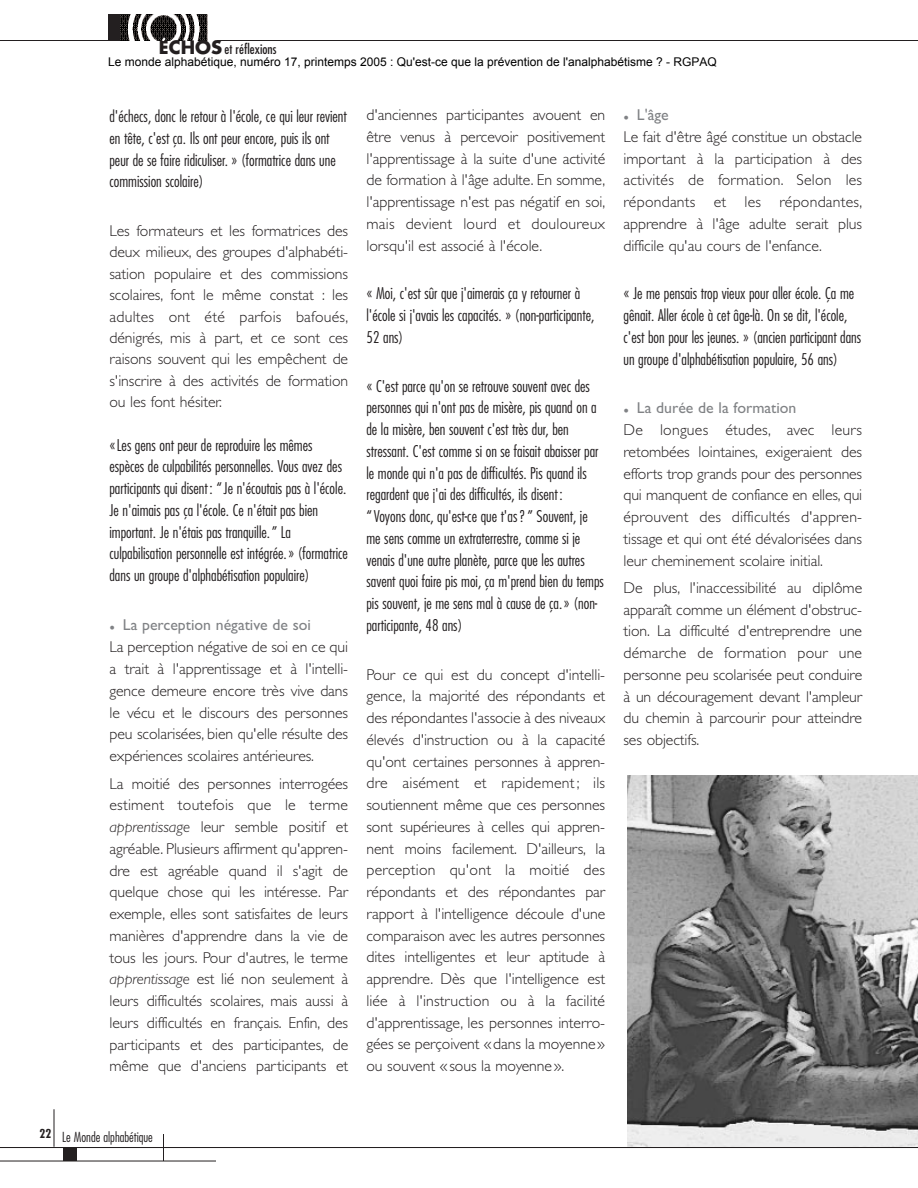
<style>
.page{position:relative;width:918px;height:1188px;background:#fff}
.page>*{position:absolute;margin:0;border:0;box-sizing:border-box;transform-origin:0 0}
.t1{font:300 15.75px/21.8px "Gill Sans";letter-spacing:-.005em;color:#231f20;text-align:justify}
.t2{font:300 condensed 15.75px/21.8px "Futura";color:#231f20}
.t3{font:15.75px "Gill Sans";color:#808285}
.t4{font:300 condensed 13.5px "Futura";color:#231f20}
.t5{font:condensed 13.5px "Futura";color:#231f20}
.t6{font:12px "Arial";color:#000}
.s1{font-weight:700;font-stretch:normal;font-size:18px}
.s2{font-style:italic}
</style>
<div class="page">
<img style="left:627px;top:776px;width:291px;height:371px">
<hr style="left:0;top:1161px;width:216px;height:1px;background:#231f20">
<hr style="left:54px;top:1109px;width:1px;height:38px;background:#231f20">
<svg style="left:163px;top:1134px;width:1px;height:27px"></svg>
<div style="left:63px;top:1148px;width:13px;height:13px;background:#231f20"></div>
<hr style="left:0;top:1147px;width:918px;height:1px;background:#231f20">
<hr style="left:0;top:40px;width:918px;height:1px;background:#231f20">
<div style="left:108px;top:14px;width:109px;height:27px;background:#231f20"></div>
<img style="left:120px;top:14px;width:97px;height:27px">
<svg style="left:162px;top:37px;width:4px;height:4px"></svg>
<p class="t5" style="left:159px;top:43px;width:119px"><span class="s1">ÉCHOS</span> et réflexions</p>
<p class="t6" style="left:108px;top:54px;width:610px">Le monde alphabétique, numéro 17, printemps 2005 : Qu'est-ce que la prévention de l'analphabétisme ? - RGPAQ</p>
<p class="t2" style="left:110px;top:106px;width:239px">d'échecs, donc le retour à l'école, ce qui leur revient en tête, c'est ça. Ils ont peur encore, puis ils ont peur de se faire ridiculiser. » (formatrice dans une commission scolaire)</p>
<p class="t1" style="left:110px;top:221px;width:240px">Les formateurs et les formatrices des deux milieux, des groupes d'alphabéti&shy;sation populaire et des commissions scolaires, font le même constat : les adultes ont été parfois bafoués, dénigrés, mis à part, et ce sont ces raisons souvent qui les empêchent de s'inscrire à des activités de formation ou les font hésiter.</p>
<p class="t2" style="left:110px;top:435px;width:240px">«Les gens ont peur de reproduire les mêmes espèces de culpabilités personnelles. Vous avez des participants qui disent: “Je n'écoutais pas à l'école.<br>Je n'aimais pas ça l'école. Ce n'était pas bien important. Je n'étais pas tranquille.” La culpabilisation personnelle est intégrée.» (formatrice dans un groupe d'alphabétisation populaire)</p>
<p class="t3" style="left:110px;top:619px;width:203px">• La perception négative de soi</p>
<p class="t1" style="left:110px;top:637px;width:240px">La perception négative de soi en ce qui a trait à l'apprentissage et à l'intelli&shy;gence demeure encore très vive dans le vécu et le discours des personnes peu scolarisées, bien qu'elle résulte des expériences scolaires antérieures.</p>
<p class="t1" style="left:109px;top:774px;width:240px">La moitié des personnes interrogées estiment toutefois que le terme <span class="s2">apprentissage</span> leur semble positif et agréable. Plusieurs affirment qu'appren&shy;dre est agréable quand il s'agit de quelque chose qui les intéresse. Par exemple, elles sont satisfaites de leurs manières d'apprendre dans la vie de tous les jours. Pour d'autres, le terme <span class="s2">apprentissage</span> est lié non seulement à leurs difficultés scolaires, mais aussi à leurs difficultés en français. Enfin, des participants et des participantes, de même que d'anciens participants et</p>
<p class="t1" style="left:367px;top:106px;width:240px">d'anciennes participantes avouent en être venus à percevoir positivement l'apprentissage à la suite d'une activité de formation à l'âge adulte. En somme, l'apprentissage n'est pas négatif en soi, mais devient lourd et douloureux lorsqu'il est associé à l'école.</p>
<p class="t2" style="left:366px;top:284px;width:229px">« Moi, c'est sûr que j'aimerais ça y retourner à l'école si j'avais les capacités. » (non-participante,<br>52 ans)</p>
<p class="t2" style="left:366px;top:376px;width:239px">« C'est parce qu'on se retrouve souvent avec des personnes qui n'ont pas de misère, pis quand on a de la misère, ben souvent c'est très dur, ben stressant. C'est comme si on se faisait abaisser par le monde qui n'a pas de difficultés. Pis quand ils regardent que j'ai des difficultés, ils disent: “Voyons donc, qu'est-ce que t'as?” Souvent, je me sens comme un extraterrestre, comme si je venais d'une autre planète, parce que les autres savent quoi faire pis moi, ça m'prend bien du temps pis souvent, je me sens mal à cause de ça.» (non&shy;participante, 48 ans)</p>
<p class="t1" style="left:366px;top:665px;width:240px">Pour ce qui est du concept d'intelli&shy;gence, la majorité des répondants et des répondantes l'associe à des niveaux élevés d'instruction ou à la capacité qu'ont certaines personnes à appren&shy;dre aisément et rapidement; ils soutiennent même que ces personnes sont supérieures à celles qui appren&shy;nent moins facilement. D'ailleurs, la perception qu'ont la moitié des répondants et des répondantes par rapport à l'intelligence découle d'une comparaison avec les autres personnes dites intelligentes et leur aptitude à apprendre. Dès que l'intelligence est liée à l'instruction ou à la facilité d'apprentissage, les personnes interro&shy;gées se perçoivent «dans la moyenne» ou souvent «sous la moyenne».</p>
<p class="t3" style="left:624px;top:109px;width:47px">• L'âge</p>
<p class="t1" style="left:624px;top:128px;width:240px">Le fait d'être âgé constitue un obstacle important à la participation à des activités de formation. Selon les répondants et les répondantes, apprendre à l'âge adulte serait plus difficile qu'au cours de l'enfance.</p>
<p class="t2" style="left:624px;top:284px;width:239px">« Je me pensais trop vieux pour aller école. Ça me gênait. Aller école à cet âge-là. On se dit, l'école, c'est bon pour les jeunes. » (ancien participant dans un groupe d'alphabétisation populaire, 56 ans)</p>
<p class="t3" style="left:624px;top:403px;width:174px">• La durée de la formation</p>
<p class="t1" style="left:624px;top:421px;width:240px">De longues études, avec leurs retombées lointaines, exigeraient des efforts trop grands pour des personnes qui manquent de confiance en elles, qui éprouvent des difficultés d'appren&shy;tissage et qui ont été dévalorisées dans leur cheminement scolaire initial.</p>
<p class="t1" style="left:624px;top:578px;width:240px">De plus, l'inaccessibilité au diplôme apparaît comme un élément d'obstruc&shy;tion. La difficulté d'entreprendre une démarche de formation pour une personne peu scolarisée peut conduire à un découragement devant l'ampleur du chemin à parcourir pour atteindre ses objectifs.</p>
<p class="t4" style="left:39px;top:1131px;width:115px"><sup>22</sup> Le Monde alphabétique</p>
</div>
